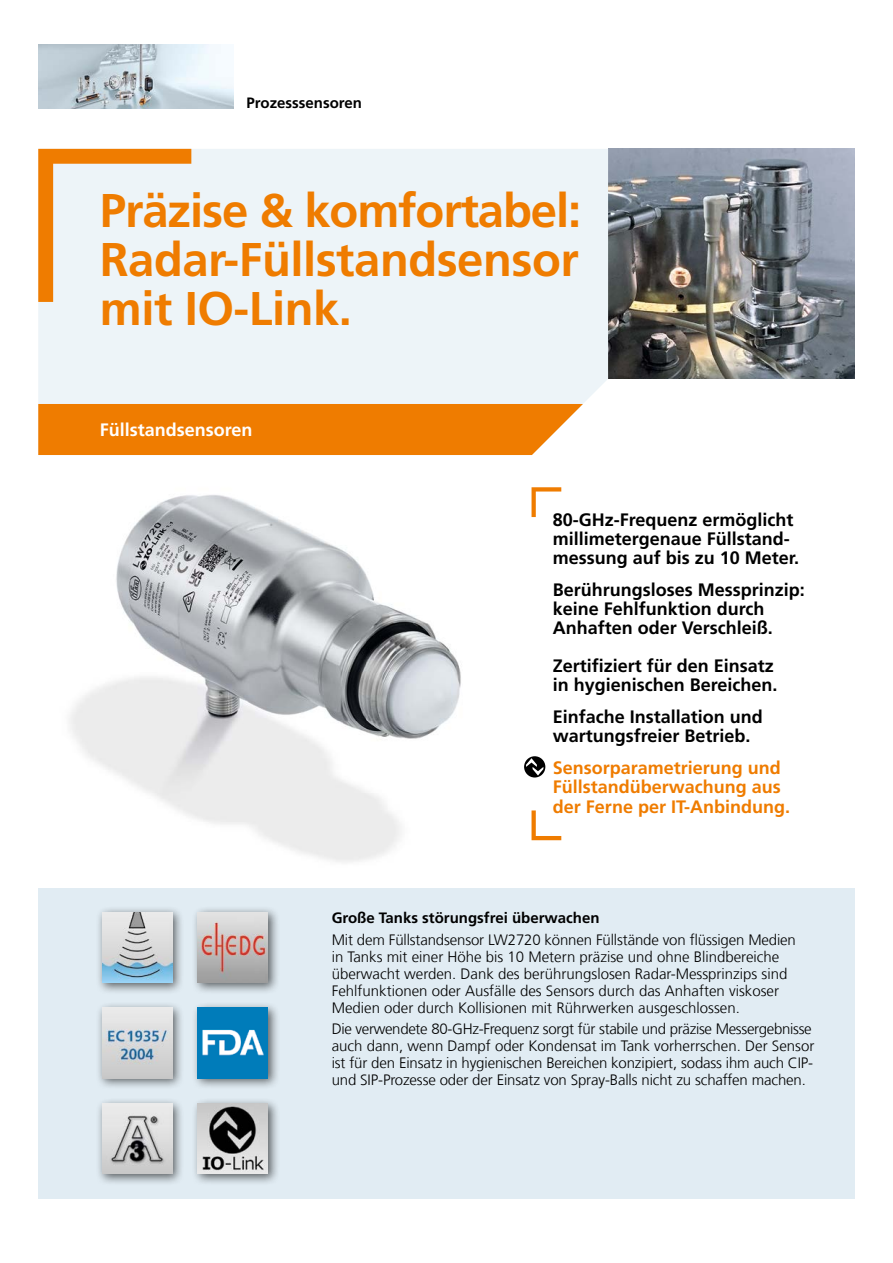
<style>
.page{position:relative;width:893px;height:1263px;background:#fff}
.page>*{position:absolute;margin:0;border:0;box-sizing:border-box;transform-origin:0 0}
.Box_Headline{font:700 47.25px/48.9px "Frutiger LT Com";letter-spacing:-.01em;color:#ef7c00;text-align:justify}
.Features{font:700 18px/19.2px "Frutiger LT Com";color:#000}
.Features_orange{font:700 18px/19.2px "Frutiger LT Com";color:#ef7c00}
.Box_Subheadline{font:700 18px "Frutiger LT Com";color:#fff}
.Fließtext{font:300 15px/17px "Frutiger LT Com";color:#000}
.Fließtext_Headline{font:700 15px "Frutiger LT Com";color:#000}
.Box_Produktgruppe{font:700 15px "Frutiger LT Com";color:#000}
</style>
<div class="page">
<img style="left:38px;top:495px;width:468px;height:394px">
<img style="left:608px;top:149px;width:247px;height:229px">
<div style="left:38px;top:889px;width:817px;height:310px;background:#e1ecf3"></div>
<div style="left:38px;top:149px;width:570px;height:255px;background:#edf4f8"></div>
<div style="left:38px;top:404px;width:545px;height:51px;background:#ef7c00"></div>
<img style="left:38px;top:45px;width:196px;height:63px">
<svg style="left:38px;top:149px;width:153px;height:153px"></svg>
<div style="left:192px;top:906px;width:88px;height:88px;background:#000;opacity:.6"></div>
<img style="left:198px;top:912px;width:70px;height:70px">
<div style="left:96px;top:1001px;width:89px;height:89px;background:#000;opacity:.6"></div>
<img style="left:102px;top:1008px;width:70px;height:70px">
<div style="left:192px;top:1001px;width:88px;height:89px;background:#000;opacity:.6"></div>
<img style="left:198px;top:1008px;width:70px;height:70px">
<div style="left:192px;top:1097px;width:88px;height:89px;background:#000;opacity:.6"></div>
<img style="left:198px;top:1103px;width:70px;height:71px">
<div style="left:96px;top:1097px;width:89px;height:89px;background:#000;opacity:.6"></div>
<img style="left:102px;top:1103px;width:70px;height:71px">
<div style="left:96px;top:906px;width:89px;height:88px;background:#000;opacity:.6"></div>
<img style="left:102px;top:912px;width:70px;height:70px">
<svg style="left:531px;top:487px;width:30px;height:30px"></svg>
<svg style="left:524px;top:756px;width:21px;height:21px"></svg>
<svg style="left:526px;top:758px;width:17px;height:17px"></svg>
<svg style="left:531px;top:810px;width:30px;height:30px"></svg>
<p class="Box_Produktgruppe" style="left:247px;top:94px;width:117px">Prozesssensoren</p>
<p class="Box_Headline" style="left:100px;top:186px;width:483px">Präzise &amp; komfortabel:<br>Radar-Füllstandsensor mit IO-Link.</p>
<p class="Box_Subheadline" style="left:100px;top:419px;width:154px">Füllstandsensoren</p>
<p class="Features" style="left:553px;top:510px;width:248px">80-GHz-Frequenz ermöglicht millimetergenaue Füllstand&shy;messung auf bis zu 10 Meter.</p>
<p class="Features" style="left:553px;top:580px;width:253px">Berührungsloses Messprinzip: keine Fehlfunktion durch<br>Anhaften oder Verschleiß.</p>
<p class="Features" style="left:553px;top:656px;width:226px">Zertifiziert für den Einsatz in hygienischen Bereichen.</p>
<p class="Features" style="left:553px;top:707px;width:212px">Einfache Installation und wartungsfreier Betrieb.</p>
<p class="Features_orange" style="left:553px;top:758px;width:239px">Sensorparametrierung und<br>Füllstandüberwachung aus der Ferne per IT-Anbindung.</p>
<p class="Fließtext_Headline" style="left:332px;top:909px;width:269px">Große Tanks störungsfrei überwachen</p>
<p class="Fließtext" style="left:332px;top:931px;width:466px">Mit dem Füllstandsensor LW2720 können Füllstände von flüssigen Medien in Tanks mit einer Höhe bis 10 Metern präzise und ohne Blindbereiche überwacht werden. Dank des berührungslosen Radar-Messprinzips sind Fehlfunktionen oder Ausfälle des Sensors durch das Anhaften viskoser Medien oder durch Kollisionen mit Rührwerken ausgeschlossen.</p>
<p class="Fließtext" style="left:332px;top:1020px;width:484px">Die verwendete 80-GHz-Frequenz sorgt für stabile und präzise Messergebnisse auch dann, wenn Dampf oder Kondensat im Tank vorherrschen. Der Sensor ist für den Einsatz in hygienischen Bereichen konzipiert, sodass ihm auch CIP&shy;und SIP-Prozesse oder der Einsatz von Spray-Balls nicht zu schaffen machen.</p>
</div>
